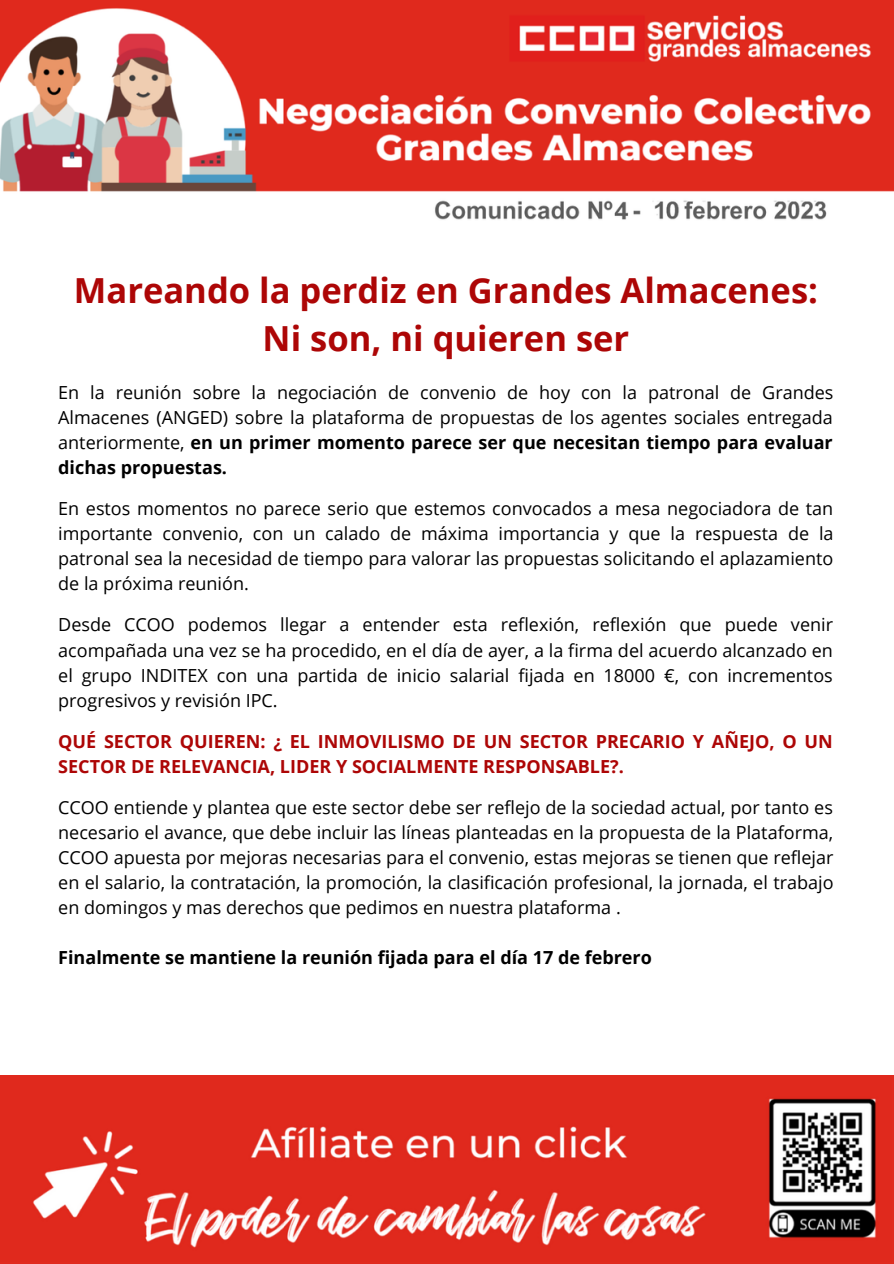
<style>
.page{position:relative;width:894px;height:1264px;background:#fff}
.page>*{position:absolute;margin:0;border:0;box-sizing:border-box;transform-origin:0 0}
.t1{font:700 34.5px/48px "Open Sans";color:#ad0606;text-align:center}
.t2{font:18px/25px "Open Sans";color:#000;text-align:justify}
.t3{font:700 18px/25px "Open Sans";color:#ad0606}
.t4{font:700 18px "Open Sans";color:#000}
.s1{font-weight:700}
</style>
<div class="page">
<img style="left:0;top:0;width:893px;height:220px">
<img style="left:0;top:1075px;width:893px;height:188px">
<h1 class="t1" style="left:74px;top:266px;width:745px">Mareando la perdiz en Grandes Almacenes:<br>Ni son, ni quieren ser</h1>
<p class="t2" style="left:58px;top:379px;width:776px">En la reunión sobre la negociación de convenio de hoy con la patronal de Grandes Almacenes (ANGED) sobre la plataforma de propuestas de los agentes sociales entregada anteriormente, <span class="s1">en un primer momento parece ser que necesitan tiempo para evaluar dichas propuestas.</span></p>
<p class="t2" style="left:58px;top:496px;width:776px">En estos momentos no parece serio que estemos convocados a mesa negociadora de tan importante convenio, con un calado de máxima importancia y que la respuesta de la patronal sea la necesidad de tiempo para valorar las propuestas solicitando el aplazamiento de la próxima reunión.</p>
<p class="t2" style="left:58px;top:612px;width:776px">Desde CCOO podemos llegar a entender esta reflexión, reflexión que puede venir acompañada una vez se ha procedido, en el día de ayer, a la firma del acuerdo alcanzado en el grupo INDITEX con una partida de inicio salarial fijada en 18000 €, con incrementos progresivos y revisión IPC.</p>
<p class="t3" style="left:58px;top:728px;width:775px">QUÉ SECTOR QUIEREN: ¿ EL INMOVILISMO DE UN SECTOR PRECARIO Y AÑEJO, O UN<br>SECTOR DE RELEVANCIA, LIDER Y SOCIALMENTE RESPONSABLE?.</p>
<p class="t2" style="left:58px;top:794px;width:776px">CCOO entiende y plantea que este sector debe ser reflejo de la sociedad actual, por tanto es necesario el avance, que debe incluir las líneas planteadas en la propuesta de la Plataforma, CCOO apuesta por mejoras necesarias para el convenio, estas mejoras se tienen que reflejar en el salario, la contratación, la promoción, la clasificación profesional, la jornada, el trabajo en domingos y mas derechos que pedimos en nuestra plataforma .</p>
<p class="t4" style="left:58px;top:944px;width:595px">Finalmente se mantiene la reunión fijada para el día 17 de febrero</p>
</div>
